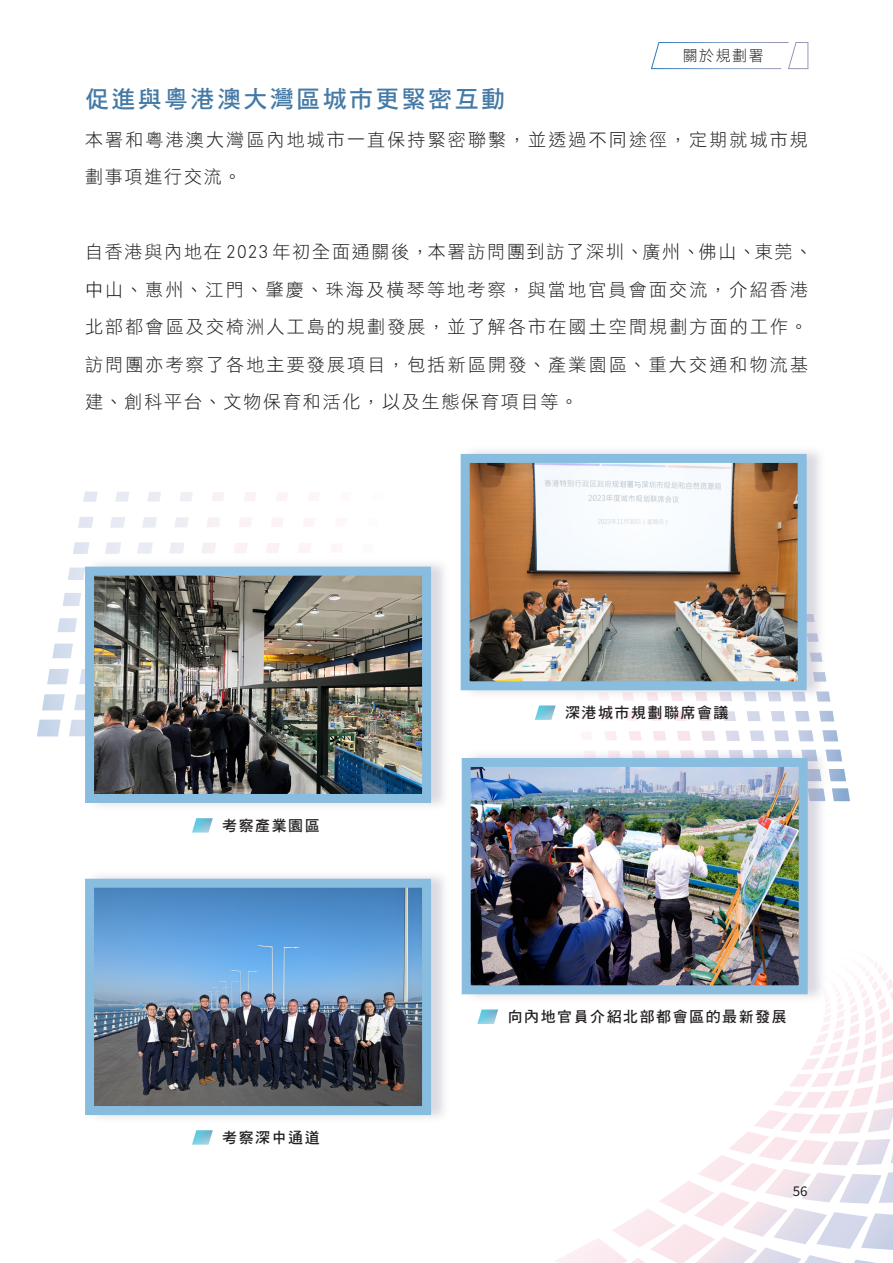
<style>
.page{position:relative;width:893px;height:1263px;background:#fff}
.page>*{position:absolute;margin:0;border:0;box-sizing:border-box;transform-origin:0 0}
.Body_Title__16pt{font:24px "DF Hei Bd HK BF";letter-spacing:.1em;color:#457aa6}
.Content_Body{font:18px/37.5px "DF Li Hei W3 WIN BF";letter-spacing:.12em;color:#231f20}
.t1{font:15px "DF Hei Bd HK BF";letter-spacing:.1em;color:#231f20}
.t2{font:15px "DF Hei Lt HK BF";letter-spacing:.1em;color:#231f20}
.t3{font:15px "Source Sans Variable";color:#231f20}
</style>
<div class="page">
<svg style="left:47px;top:491px;width:107px;height:193px"></svg>
<svg style="left:760px;top:680px;width:82px;height:81px"></svg>
<img style="left:587px;top:699px;width:173px;height:42px">
<img style="left:555px;top:959px;width:338px;height:304px">
<svg style="left:651px;top:42px;width:157px;height:27px"></svg>
<svg style="left:192px;top:818px;width:21px;height:14px"></svg>
<svg style="left:192px;top:1130px;width:21px;height:15px"></svg>
<svg style="left:535px;top:705px;width:21px;height:15px"></svg>
<svg style="left:477px;top:1009px;width:21px;height:15px"></svg>
<div style="left:87px;top:558px;width:364px;height:254px;background:#9994ac;opacity:.36"></div>
<img style="left:95px;top:577px;width:326px;height:216px">
<div style="left:85px;top:567px;width:346px;height:236px;border:9px solid #89bddf"></div>
<div style="left:87px;top:870px;width:364px;height:254px;background:#9994ac;opacity:.36"></div>
<img style="left:95px;top:889px;width:326px;height:216px">
<div style="left:85px;top:879px;width:346px;height:236px;border:9px solid #89bddf"></div>
<div style="left:462px;top:445px;width:364px;height:254px;background:#9994ac;opacity:.36"></div>
<img style="left:471px;top:464px;width:326px;height:216px">
<div style="left:461px;top:454px;width:346px;height:236px;border:9px solid #89bddf"></div>
<div style="left:463px;top:749px;width:364px;height:254px;background:#9994ac;opacity:.36"></div>
<img style="left:472px;top:768px;width:326px;height:216px">
<div style="left:462px;top:758px;width:346px;height:236px;border:9px solid #89bddf"></div>
<p class="t2" style="left:683px;top:48px;width:82px">關於規劃署</p>
<p class="Body_Title__16pt" style="left:85px;top:87px;width:422px">促進與粵港澳大灣區城市更緊密互動</p>
<p class="Content_Body" style="left:85px;top:120px;width:724px">本署和粵港澳大灣區內地城市一直保持緊密聯繫，並透過不同途徑，定期就城市規劃事項進行交流。</p>
<p class="Content_Body" style="left:85px;top:233px;width:729px">自香港與內地在 2023 年初全面通關後，本署訪問團到訪了深圳、廣州、佛山、東莞、中山、惠州、江門、肇慶、珠海及橫琴等地考察，與當地官員會面交流，介紹香港北部都會區及交椅洲人工島的規劃發展，並了解各市在國土空間規劃方面的工作。訪問團亦考察了各地主要發展項目，包括新區開發、產業園區、重大交通和物流基建、創科平台、文物保育和活化，以及生態保育項目等。</p>
<p class="t1" style="left:222px;top:818px;width:99px">考察產業園區</p>
<p class="t1" style="left:222px;top:1130px;width:99px">考察深中通道</p>
<p class="t1" style="left:565px;top:705px;width:165px">深港城市規劃聯席會議</p>
<p class="t1" style="left:508px;top:1009px;width:280px">向內地官員介紹北部都會區的最新發展</p>
<p class="t3" style="left:793px;top:1181px;width:16px">56</p>
</div>
